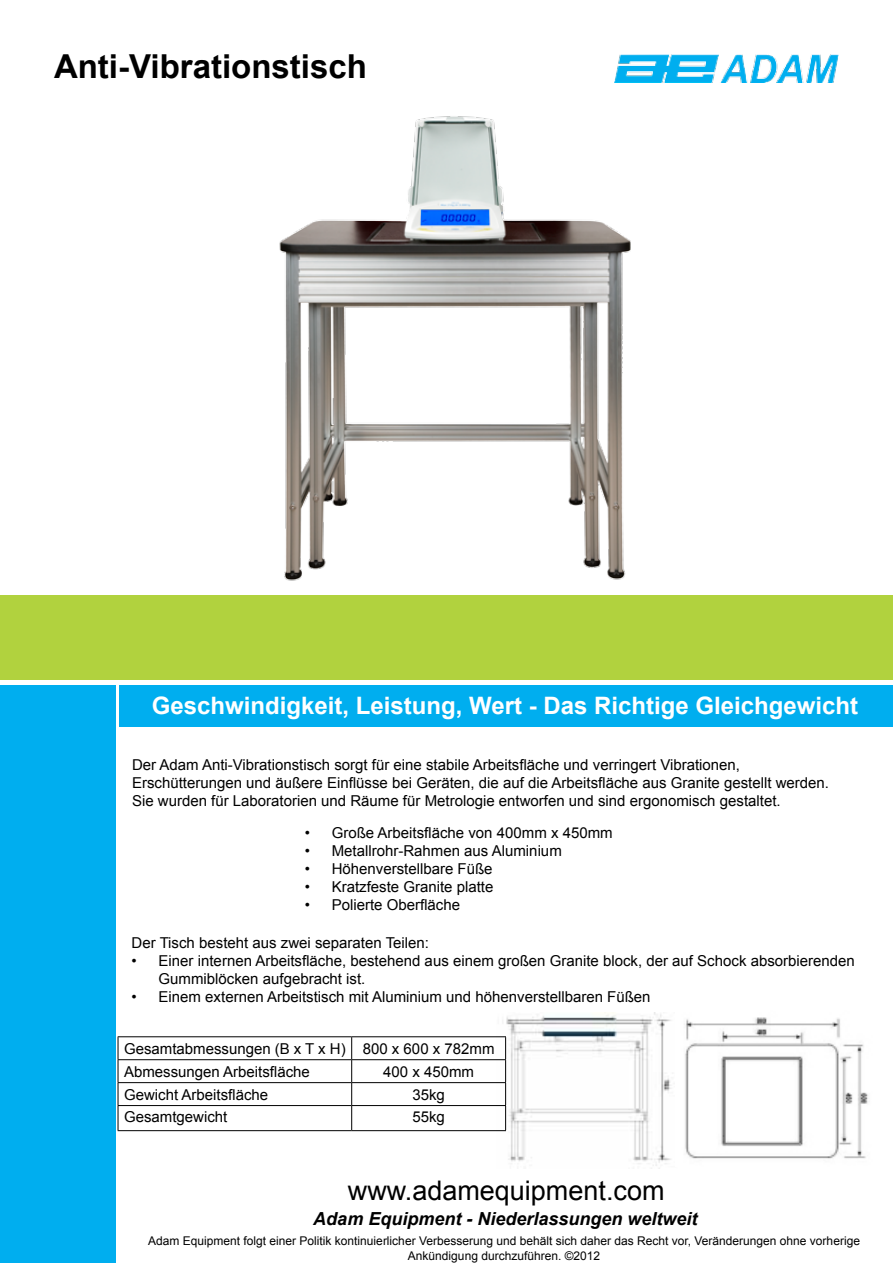
<style>
.page{position:relative;width:893px;height:1263px;background:#fff}
.page>*{position:absolute;margin:0;border:0;box-sizing:border-box;transform-origin:0 0}
.t1{font:700 33px "Arial";color:#000}
.t2{font:27px "Arial";color:#000}
.t3{font:700 24px "Arial";color:#fff}
.t4{font:italic 700 18px "Arial";color:#000}
.t5{font:15px/18px "Arial";color:#000}
.t6{font:12px/14.4px "Arial";color:#000;text-align:center}
</style>
<div class="page">
<div style="left:0;top:685px;width:116px;height:578px;background:#00aeef"></div>
<div style="left:120px;top:685px;width:773px;height:41px;background:#00aeef"></div>
<div style="left:0;top:595px;width:893px;height:84px;background:#b1d23e"></div>
<img style="left:615px;top:54px;width:224px;height:29px">
<img style="left:279px;top:116px;width:352px;height:465px">
<img style="left:496px;top:1013px;width:175px;height:156px">
<hr style="left:118px;top:1036px;width:234px;height:1px;background:#000">
<hr style="left:352px;top:1036px;width:154px;height:1px;background:#000">
<hr style="left:118px;top:1059px;width:234px;height:1px;background:#000">
<hr style="left:352px;top:1059px;width:154px;height:1px;background:#000">
<hr style="left:118px;top:1082px;width:234px;height:1px;background:#000">
<hr style="left:352px;top:1082px;width:154px;height:1px;background:#000">
<hr style="left:118px;top:1105px;width:234px;height:1px;background:#000">
<svg style="left:118px;top:1037px;width:1px;height:93px"></svg>
<hr style="left:352px;top:1105px;width:154px;height:1px;background:#000">
<svg style="left:351px;top:1037px;width:1px;height:93px"></svg>
<svg style="left:505px;top:1037px;width:1px;height:93px"></svg>
<hr style="left:118px;top:1130px;width:234px;height:1px;background:#000">
<hr style="left:352px;top:1130px;width:154px;height:1px;background:#000">
<img style="left:685px;top:1017px;width:183px;height:142px">
<h1 class="t1" style="left:54px;top:45px;width:314px">Anti-Vibrationstisch</h1>
<h3 class="t3" style="left:152px;top:689px;width:708px">Geschwindigkeit, Leistung, Wert - Das Richtige Gleichgewicht</h3>
<p class="t5" style="left:132px;top:756px;width:699px">Der Adam Anti-Vibrationstisch sorgt für eine stabile Arbeitsfläche und verringert Vibrationen,<br>Erschütterungen und äußere Einflüsse bei Geräten, die auf die Arbeitsfläche aus Granite gestellt werden.<br>Sie wurden für Laboratorien und Räume für Metrologie entworfen und sind ergonomisch gestaltet.</p>
<p class="t5" style="left:305px;top:824px;width:309px">• Große Arbeitsfläche von 400mm x 450mm</p>
<p class="t5" style="left:305px;top:842px;width:259px">• Metallrohr-Rahmen aus Aluminium</p>
<p class="t5" style="left:305px;top:860px;width:189px">• Höhenverstellbare Füße</p>
<p class="t5" style="left:305px;top:878px;width:190px">• Kratzfeste Granite platte</p>
<p class="t5" style="left:305px;top:896px;width:157px">• Polierte Oberfläche</p>
<p class="t5" style="left:132px;top:934px;width:299px">Der Tisch besteht aus zwei separaten Teilen:</p>
<p class="t5" style="left:159px;top:952px;width:698px;text-indent:-27px">• Einer internen Arbeitsfläche, bestehend aus einem großen Granite block, der auf Schock absorbierenden<br>Gummiblöcken aufgebracht ist.</p>
<p class="t5" style="left:132px;top:988px;width:520px">• Einem externen Arbeitstisch mit Aluminium und höhenverstellbaren Füßen</p>
<p class="t5" style="left:124px;top:1037px;width:372px;line-height:23px">Gesamtabmessungen (B x T x H) 800 x 600 x 782mm<br>Abmessungen Arbeitsfläche</p>
<p class="t5" style="left:383px;top:1062px;width:92px">400 x 450mm</p>
<p class="t5" style="left:124px;top:1085px;width:146px">Gewicht Arbeitsfläche</p>
<p class="t5" style="left:412px;top:1085px;width:34px">35kg</p>
<p class="t5" style="left:124px;top:1108px;width:105px">Gesamtgewicht</p>
<p class="t5" style="left:412px;top:1108px;width:34px">55kg</p>
<h2 class="t2" style="left:348px;top:1173px;width:318px">www.adamequipment.com</h2>
<p class="t4" style="left:313px;top:1207px;width:386px">Adam Equipment - Niederlassungen weltweit</p>
<p class="t6" style="left:148px;top:1234px;width:713px">Adam Equipment folgt einer Politik kontinuierlicher Verbesserung und behält sich daher das Recht vor, Veränderungen ohne vorherige<br>Ankündigung durchzuführen. ©2012</p>
</div>
